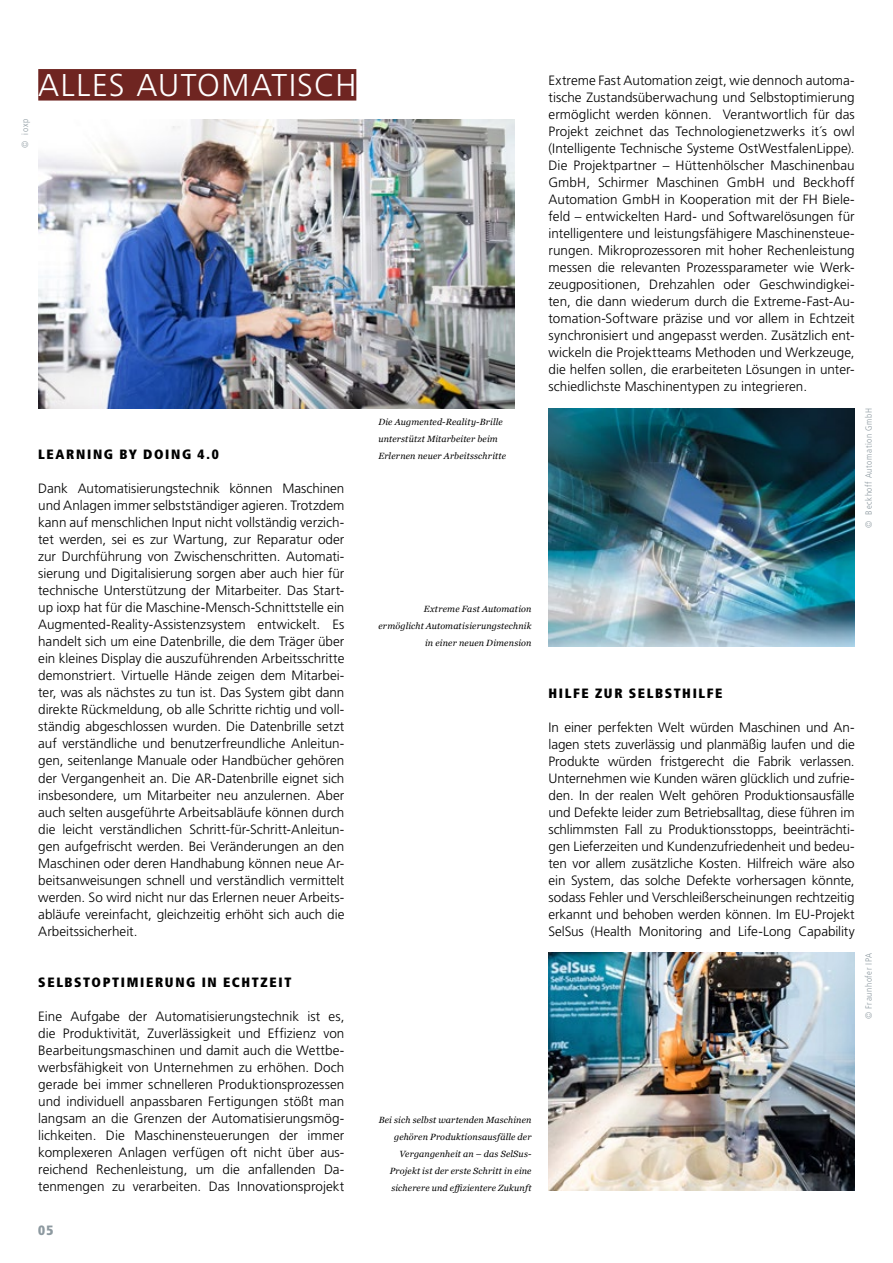
<style>
.page{position:relative;width:893px;height:1263px;background:#fff}
.page>*{position:absolute;margin:0;border:0;box-sizing:border-box;transform-origin:0 0}
.t1{font:300 31.5px "Frutiger LT Std";letter-spacing:.045em;color:#fff}
.t2{font:300 13.5px/17px "Frutiger LT Std";color:#000;text-align:justify}
.t3{font:900 condensed 13.5px "Frutiger LT Std";letter-spacing:.12em;color:#000}
.t4{font:900 condensed 13.5px "Frutiger LT Std";color:#8d99a0}
.t5{font:italic 9px/17px "Georgia";letter-spacing:.02em;color:#000;text-align:right}
.t6{font:300 condensed 9px "Frutiger LT Std";letter-spacing:.07em;color:#8d99a0}
</style>
<div class="page">
<img style="left:38px;top:119px;width:476px;height:289px">
<img style="left:549px;top:952px;width:306px;height:239px">
<div style="left:38px;top:69px;width:318px;height:32px;background:#6f2521"></div>
<img style="left:549px;top:408px;width:306px;height:238px">
<h1 class="t1" style="left:38px;top:67px;width:320px">ALLES AUTOMATISCH</h1>
<p class="t6" style="left:20px;top:147px;width:31px;rotate:-90deg">© ioxp</p>
<p class="t3" style="left:38px;top:446px;width:182px">LEARNING BY DOING 4.0</p>
<p class="t2" style="left:38px;top:480px;width:308px">Dank Automatisierungstechnik können Maschinen und Anlagen immer selbstständiger agieren. Trotzdem kann auf menschlichen Input nicht vollständig verzich&shy;tet werden, sei es zur Wartung, zur Reparatur oder zur Durchführung von Zwischenschritten. Automati&shy;sierung und Digitalisierung sorgen aber auch hier für technische Unterstützung der Mitarbeiter. Das Start&shy;up ioxp hat für die Maschine-Mensch-Schnittstelle ein Augmented-Reality-Assistenzsystem entwickelt. Es handelt sich um eine Datenbrille, die dem Träger über ein kleines Display die auszuführenden Arbeitsschritte demonstriert. Virtuelle Hände zeigen dem Mitarbei&shy;ter, was als nächstes zu tun ist. Das System gibt dann direkte Rückmeldung, ob alle Schritte richtig und voll&shy;ständig abgeschlossen wurden. Die Datenbrille setzt auf verständliche und benutzerfreundliche Anleitun&shy;gen, seitenlange Manuale oder Handbücher gehören der Vergangenheit an. Die AR-Datenbrille eignet sich insbesondere, um Mitarbeiter neu anzulernen. Aber auch selten ausgeführte Arbeitsabläufe können durch die leicht verständlichen Schritt-für-Schritt-Anleitun&shy;gen aufgefrischt werden. Bei Veränderungen an den Maschinen oder deren Handhabung können neue Ar&shy;beitsanweisungen schnell und verständlich vermittelt werden. So wird nicht nur das Erlernen neuer Arbeits&shy;abläufe vereinfacht, gleichzeitig erhöht sich auch die Arbeitssicherheit.</p>
<p class="t3" style="left:38px;top:974px;width:255px">SELBSTOPTIMIERUNG IN ECHTZEIT</p>
<p class="t2" style="left:38px;top:1008px;width:308px">Eine Aufgabe der Automatisierungstechnik ist es, die Produktivität, Zuverlässigkeit und Effizienz von Bearbeitungsmaschinen und damit auch die Wettbe&shy;werbsfähigkeit von Unternehmen zu erhöhen. Doch gerade bei immer schnelleren Produktionsprozessen und individuell anpassbaren Fertigungen stößt man langsam an die Grenzen der Automatisierungsmög&shy;lichkeiten. Die Maschinensteuerungen der immer komplexeren Anlagen verfügen oft nicht über aus&shy;reichend Rechenleistung, um die anfallenden Da&shy;tenmengen zu verarbeiten. Das Innovationsprojekt</p>
<p class="t4" style="left:38px;top:1222px;width:17px">05</p>
<p class="t5" style="left:378px;top:414px;width:129px;text-align:left">Die Augmented-Reality-Brille unterstützt Mitarbeiter beim<br>Erlernen neuer Arbeitsschritte</p>
<p class="t2" style="left:549px;top:72px;width:308px">Extreme Fast Automation zeigt, wie dennoch automa&shy;tische Zustandsüberwachung und Selbstoptimierung ermöglicht werden können. Verantwortlich für das Projekt zeichnet das Technologienetzwerks it´s owl (Intelligente Technische Systeme OstWestfalenLippe).<br>Die Projektpartner – Hüttenhölscher Maschinenbau GmbH, Schirmer Maschinen GmbH und Beckhoff Automation GmbH in Kooperation mit der FH Biele&shy;feld – entwickelten Hard- und Softwarelösungen für intelligentere und leistungsfähigere Maschinensteue&shy;rungen. Mikroprozessoren mit hoher Rechenleistung messen die relevanten Prozessparameter wie Werk&shy;zeugpositionen, Drehzahlen oder Geschwindigkei&shy;ten, die dann wiederum durch die Extreme-Fast-Au&shy;tomation-Software präzise und vor allem in Echtzeit synchronisiert und angepasst werden. Zusätzlich ent&shy;wickeln die Projektteams Methoden und Werkzeuge, die helfen sollen, die erarbeiteten Lösungen in unter&shy;schiedlichste Maschinentypen zu integrieren.</p>
<p class="t6" style="left:863px;top:527px;width:121px;rotate:-90deg">© Beckhoff Automation GmbH</p>
<p class="t5" style="left:378px;top:601px;width:155px">Extreme Fast Automation ermöglicht Automatisierungstechnik in einer neuen Dimension</p>
<p class="t3" style="left:549px;top:685px;width:175px">HILFE ZUR SELBSTHILFE</p>
<p class="t2" style="left:549px;top:719px;width:308px">In einer perfekten Welt würden Maschinen und An&shy;lagen stets zuverlässig und planmäßig laufen und die Produkte würden fristgerecht die Fabrik verlassen.<br>Unternehmen wie Kunden wären glücklich und zufrie&shy;den. In der realen Welt gehören Produktionsausfälle und Defekte leider zum Betriebsalltag, diese führen im schlimmsten Fall zu Produktionsstopps, beeinträchti&shy;gen Lieferzeiten und Kundenzufriedenheit und bedeu&shy;ten vor allem zusätzliche Kosten. Hilfreich wäre also ein System, das solche Defekte vorhersagen könnte, sodass Fehler und Verschleißerscheinungen rechtzeitig erkannt und behoben werden können. Im EU-Projekt SelSus (Health Monitoring and Life-Long Capability</p>
<p class="t6" style="left:863px;top:1019px;width:68px;rotate:-90deg">© Fraunhofer IPA</p>
<p class="t5" style="left:379px;top:1111px;width:154px">Bei sich selbst wartenden Maschinen gehören Produktionsausfälle der Vergangenheit an – das SelSus-Projekt ist der erste Schritt in eine sicherere und effizientere Zukunft</p>
</div>
